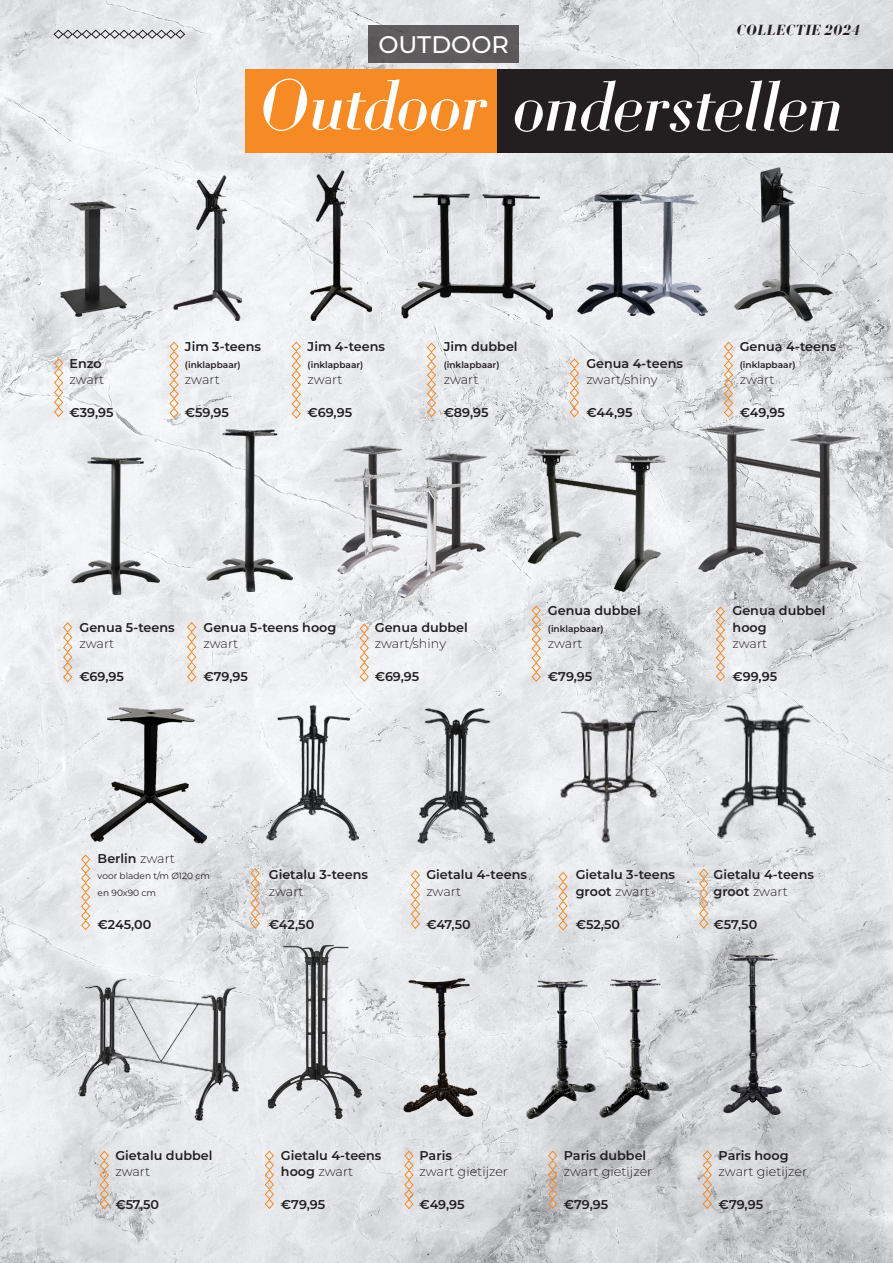
<style>
.page{position:relative;width:893px;height:1263px;background:#fff}
.page>*{position:absolute;margin:0;border:0;box-sizing:border-box;transform-origin:0 0}
.t1{font:italic 72.75px "Louvette Display";letter-spacing:-.01em;color:#fff}
.t2{font:500 24px "Montserrat";color:#fff}
.t3{font:italic 700 15px "Louvette Display";letter-spacing:.04em;color:#231f20}
.t4{font:600 12.75px/16.5px "Montserrat";color:#231f20}
.t5{font:300 12.75px/16.5px "Montserrat";color:#231f20}
.t6{font:600 9px "Montserrat";color:#231f20}
.t7{font:9px "Montserrat";color:#231f20}
.s1{font-weight:300}
.s2{font-weight:600}
</style>
<div class="page">
<img style="left:0;top:0;width:893px;height:1263px">
<img style="left:79px;top:978px;width:159px;height:142px">
<svg style="left:250px;top:867px;width:10px;height:62px"></svg>
<svg style="left:53px;top:358px;width:11px;height:60px"></svg>
<svg style="left:569px;top:358px;width:10px;height:60px"></svg>
<svg style="left:404px;top:1150px;width:10px;height:60px"></svg>
<svg style="left:531px;top:605px;width:10px;height:77px"></svg>
<svg style="left:291px;top:341px;width:10px;height:78px"></svg>
<svg style="left:426px;top:342px;width:11px;height:76px"></svg>
<svg style="left:558px;top:871px;width:10px;height:60px"></svg>
<svg style="left:410px;top:869px;width:10px;height:60px"></svg>
<svg style="left:99px;top:1150px;width:10px;height:60px"></svg>
<svg style="left:699px;top:868px;width:10px;height:61px"></svg>
<svg style="left:264px;top:1150px;width:11px;height:59px"></svg>
<img style="left:61px;top:201px;width:66px;height:116px">
<img style="left:403px;top:978px;width:74px;height:139px">
<img style="left:577px;top:195px;width:130px;height:120px">
<img style="left:310px;top:171px;width:62px;height:150px">
<img style="left:402px;top:193px;width:150px;height:126px">
<img style="left:266px;top:705px;width:92px;height:136px">
<img style="left:417px;top:709px;width:78px;height:134px">
<img style="left:558px;top:708px;width:103px;height:136px">
<img style="left:716px;top:705px;width:100px;height:134px">
<div style="left:497px;top:69px;width:396px;height:84px;background:#231f20"></div>
<img style="left:269px;top:945px;width:108px;height:182px">
<img style="left:174px;top:175px;width:68px;height:145px">
<svg style="left:169px;top:341px;width:10px;height:77px"></svg>
<img style="left:90px;top:707px;width:117px;height:136px">
<svg style="left:80px;top:854px;width:11px;height:77px"></svg>
<div style="left:369px;top:25px;width:150px;height:38px;background:#5e5c5d"></div>
<div style="left:245px;top:69px;width:252px;height:84px;background:#f68b25"></div>
<svg style="left:548px;top:1150px;width:10px;height:59px"></svg>
<svg style="left:702px;top:1150px;width:10px;height:59px"></svg>
<img style="left:734px;top:168px;width:99px;height:154px">
<svg style="left:187px;top:621px;width:10px;height:62px"></svg>
<img style="left:71px;top:457px;width:89px;height:137px">
<svg style="left:63px;top:622px;width:10px;height:61px"></svg>
<img style="left:207px;top:429px;width:86px;height:162px">
<svg style="left:359px;top:623px;width:10px;height:59px"></svg>
<svg style="left:715px;top:606px;width:11px;height:76px"></svg>
<img style="left:324px;top:435px;width:169px;height:165px">
<img style="left:698px;top:426px;width:160px;height:162px">
<img style="left:724px;top:954px;width:57px;height:161px">
<img style="left:527px;top:979px;width:142px;height:140px">
<img style="left:528px;top:449px;width:139px;height:142px">
<svg style="left:723px;top:341px;width:11px;height:77px"></svg>
<svg style="left:53px;top:29px;width:133px;height:10px"></svg>
<p class="t2" style="left:378px;top:28px;width:132px">OUTDOOR</p>
<p class="t3" style="left:736px;top:22px;width:125px">COLLECTIE 2024</p>
<p class="t1" style="left:259px;top:65px;width:585px">Outdoor onderstellen</p>
<p class="t4" style="left:70px;top:354px;width:34px">Enzo</p>
<p class="t5" style="left:70px;top:371px;width:36px">zwart</p>
<p class="t4" style="left:70px;top:404px;width:46px">€39,95</p>
<p class="t4" style="left:185px;top:338px;width:78px">Jim 3-teens</p>
<p class="t6" style="left:185px;top:358px;width:57px">(inklapbaar)</p>
<p class="t5" style="left:185px;top:371px;width:36px">zwart</p>
<p class="t4" style="left:185px;top:404px;width:46px">€59,95</p>
<p class="t4" style="left:308px;top:338px;width:79px">Jim 4-teens</p>
<p class="t6" style="left:308px;top:358px;width:57px">(inklapbaar)</p>
<p class="t5" style="left:308px;top:371px;width:36px">zwart</p>
<p class="t4" style="left:308px;top:404px;width:46px">€69,95</p>
<p class="t4" style="left:444px;top:338px;width:75px">Jim dubbel</p>
<p class="t6" style="left:444px;top:358px;width:57px">(inklapbaar)</p>
<p class="t5" style="left:444px;top:371px;width:36px">zwart</p>
<p class="t4" style="left:444px;top:404px;width:46px">€89,95</p>
<p class="t4" style="left:586px;top:354px;width:98px">Genua 4-teens</p>
<p class="t5" style="left:586px;top:371px;width:73px">zwart/shiny</p>
<p class="t4" style="left:586px;top:404px;width:48px">€44,95</p>
<p class="t4" style="left:740px;top:338px;width:98px">Genua 4-teens</p>
<p class="t6" style="left:740px;top:358px;width:57px">(inklapbaar)</p>
<p class="t5" style="left:740px;top:371px;width:36px">zwart</p>
<p class="t4" style="left:740px;top:404px;width:47px">€49,95</p>
<p class="t4" style="left:80px;top:618px;width:97px">Genua 5-teens</p>
<p class="t5" style="left:80px;top:635px;width:36px">zwart</p>
<p class="t4" style="left:80px;top:668px;width:46px">€69,95</p>
<p class="t4" style="left:203px;top:618px;width:134px">Genua 5-teens hoog</p>
<p class="t5" style="left:203px;top:635px;width:36px">zwart</p>
<p class="t4" style="left:203px;top:668px;width:46px">€79,95</p>
<p class="t4" style="left:375px;top:618px;width:94px">Genua dubbel</p>
<p class="t5" style="left:375px;top:635px;width:73px">zwart/shiny</p>
<p class="t4" style="left:375px;top:668px;width:46px">€69,95</p>
<p class="t4" style="left:548px;top:602px;width:94px">Genua dubbel</p>
<p class="t6" style="left:548px;top:622px;width:57px">(inklapbaar)</p>
<p class="t5" style="left:548px;top:635px;width:36px">zwart</p>
<p class="t4" style="left:548px;top:668px;width:46px">€79,95</p>
<p class="t4" style="left:732px;top:602px;width:94px">Genua dubbel hoog</p>
<p class="t5" style="left:732px;top:635px;width:36px">zwart</p>
<p class="t4" style="left:732px;top:668px;width:46px">€99,95</p>
<p class="t4" style="left:98px;top:849px;width:79px">Berlin <span class="s1">zwart</span></p>
<p class="t7" style="left:98px;top:870px;width:114px">voor bladen t/m Ø120 cm</p>
<p class="t7" style="left:98px;top:886px;width:60px">en 90x90 cm</p>
<p class="t4" style="left:98px;top:915px;width:55px">€245,00</p>
<p class="t4" style="left:269px;top:866px;width:101px">Gietalu 3-teens</p>
<p class="t5" style="left:269px;top:882px;width:36px">zwart</p>
<p class="t4" style="left:269px;top:915px;width:47px">€42,50</p>
<p class="t4" style="left:426px;top:866px;width:102px">Gietalu 4-teens</p>
<p class="t5" style="left:426px;top:882px;width:36px">zwart</p>
<p class="t4" style="left:426px;top:915px;width:46px">€47,50</p>
<p class="t4" style="left:576px;top:866px;width:101px">Gietalu 3-teens</p>
<p class="t4" style="left:576px;top:882px;width:76px">groot <span class="s1">zwart</span></p>
<p class="t4" style="left:576px;top:915px;width:46px">€52,50</p>
<p class="t4" style="left:713px;top:866px;width:102px">Gietalu 4-teens</p>
<p class="t4" style="left:713px;top:882px;width:76px">groot <span class="s1">zwart</span></p>
<p class="t4" style="left:713px;top:915px;width:45px">€57,50</p>
<p class="t4" style="left:115px;top:1146px;width:99px">Gietalu dubbel</p>
<p class="t5" style="left:115px;top:1163px;width:36px">zwart</p>
<p class="t4" style="left:115px;top:1196px;width:45px">€57,50</p>
<p class="t4" style="left:281px;top:1146px;width:102px">Gietalu 4-teens</p>
<p class="t5" style="left:281px;top:1163px;width:74px"><span class="s2">hoog</span> zwart</p>
<p class="t4" style="left:281px;top:1196px;width:46px">€79,95</p>
<p class="t4" style="left:420px;top:1146px;width:34px">Paris</p>
<p class="t5" style="left:420px;top:1163px;width:90px">zwart gietijzer</p>
<p class="t4" style="left:420px;top:1196px;width:47px">€49,95</p>
<p class="t4" style="left:564px;top:1146px;width:84px">Paris dubbel</p>
<p class="t5" style="left:564px;top:1163px;width:90px">zwart gietijzer</p>
<p class="t4" style="left:564px;top:1196px;width:46px">€79,95</p>
<p class="t5" style="left:719px;top:1146px;width:90px"><span class="s2">Paris hoog </span>zwart gietijzer</p>
<p class="t4" style="left:719px;top:1196px;width:46px">€79,95</p>
</div>
